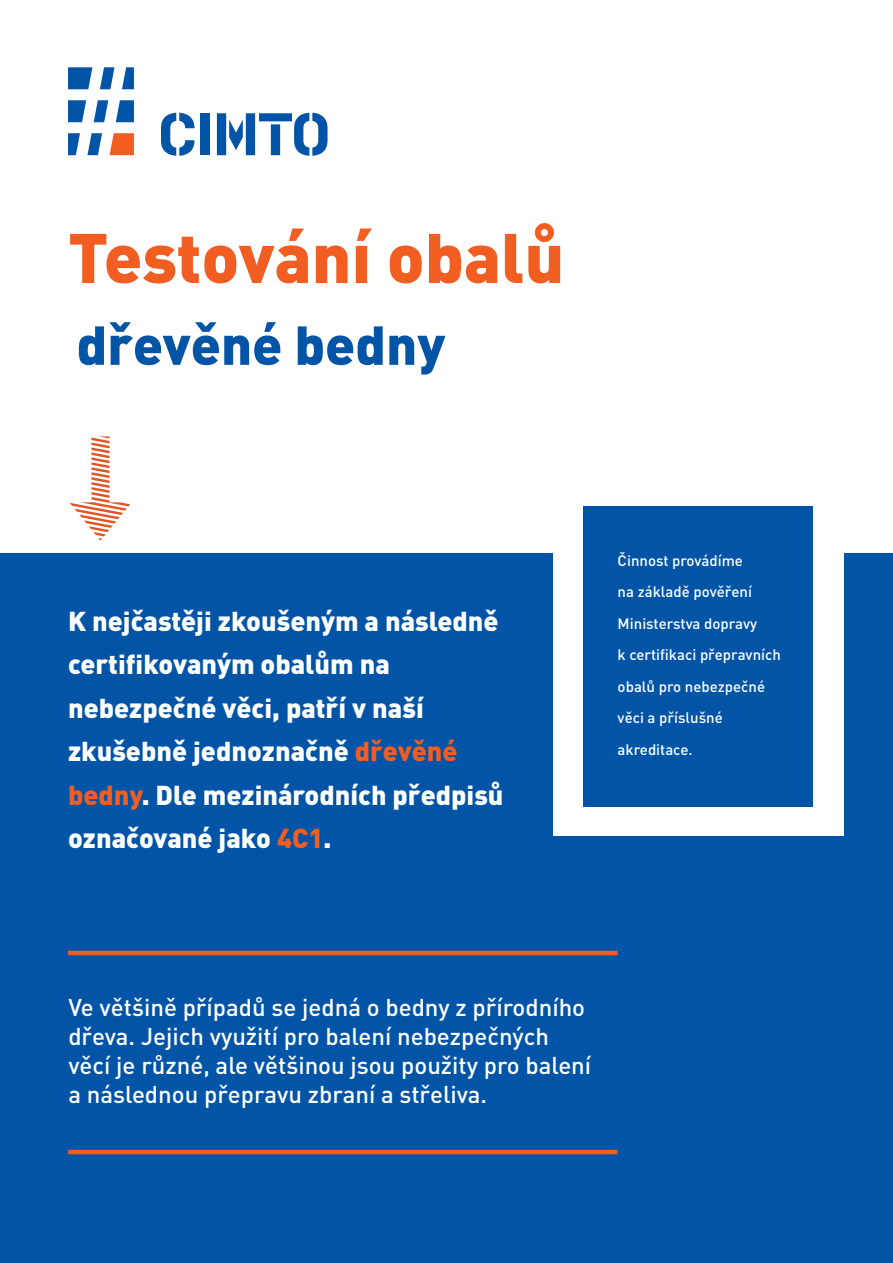
<style>
.page{position:relative;width:893px;height:1263px;background:#fff}
.page>*{position:absolute;margin:0;border:0;box-sizing:border-box;transform-origin:0 0}
.t1{font:900 69px "DIN Pro";color:#f25d21}
.n1{font:900 54px "DIN Pro";color:#0154a6}
.n1-2{font:900 27px/43.5px "DIN Pro";color:#fff}
.text_1{font:500 24px/28.8px "DIN Pro";color:#fff}
.t2{font:500 15px/31.5px "DIN Pro";color:#fff}
.s1{color:#f25d21}
</style>
<div class="page">
<svg style="left:161px;top:113px;width:33px;height:43px"></svg>
<div style="left:200px;top:113px;width:10px;height:42px;background:#0154a6"></div>
<svg style="left:217px;top:113px;width:111px;height:43px"></svg>
<svg style="left:100px;top:67px;width:14px;height:22px"></svg>
<svg style="left:122px;top:67px;width:12px;height:22px"></svg>
<svg style="left:68px;top:67px;width:24px;height:22px"></svg>
<svg style="left:94px;top:100px;width:14px;height:22px"></svg>
<svg style="left:68px;top:100px;width:18px;height:22px"></svg>
<svg style="left:116px;top:100px;width:18px;height:22px"></svg>
<svg style="left:110px;top:133px;width:24px;height:22px"></svg>
<svg style="left:87px;top:133px;width:15px;height:22px"></svg>
<svg style="left:68px;top:133px;width:12px;height:22px"></svg>
<div style="left:0;top:553px;width:893px;height:710px;background:#0154a6"></div>
<div style="left:554px;top:476px;width:290px;height:359px;background:#fff"></div>
<div style="left:584px;top:506px;width:229px;height:301px;background:#0154a6"></div>
<hr style="left:68px;top:951px;width:550px;height:4px;background:#f25d21">
<hr style="left:68px;top:1150px;width:550px;height:4px;background:#f25d21">
<svg style="left:70px;top:436px;width:60px;height:105px"></svg>
<p class="t1" style="left:68px;top:211px;width:498px">Testování obalů</p>
<p class="n1" style="left:77px;top:309px;width:370px">dřevěné bedny</p>
<p class="n1-2" style="left:68px;top:601px;width:437px">K nejčastěji zkoušeným a následně certifikovaným obalům na nebezpečné věci, patří v naší zkušebně jednoznačně <span class="s1">dřevěné bedny</span>. Dle mezinárodních předpisů označované jako <span class="s1">4C1</span>.</p>
<p class="t2" style="left:618px;top:544px;width:127px">Činnost provádíme</p>
<p class="t2" style="left:618px;top:576px;width:165px">na základě pověření<br>Ministerstva dopravy<br>k certifikaci přepravních obalů pro nebezpečné věci a příslušné akreditace.</p>
<p class="text_1" style="left:68px;top:993px;width:524px">Ve většině případů se jedná o bedny z přírodního dřeva. Jejich využití pro balení nebezpečných věcí je různé, ale většinou jsou použity pro balení a následnou přepravu zbraní a střeliva.</p>
</div>
